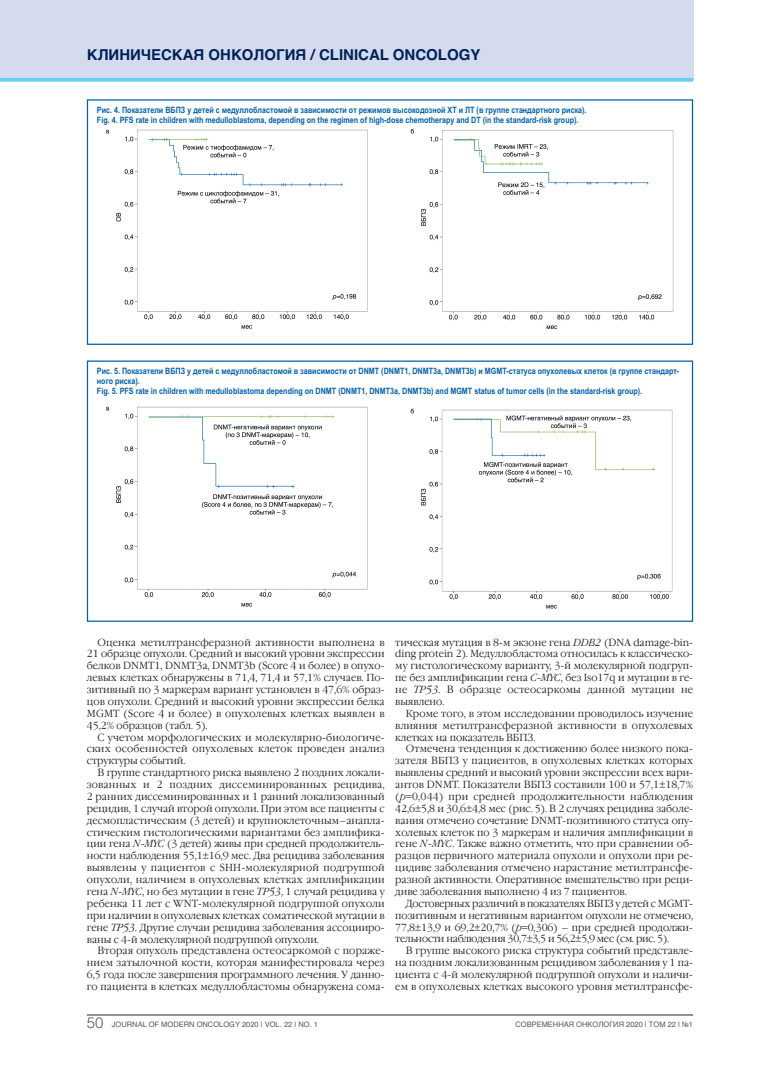
<style>
.page{position:relative;width:780px;height:1088px;background:#fff}
.page>*{position:absolute;margin:0;border:0;box-sizing:border-box;transform-origin:0 0}
.t1{font:700 15px "Helvetica";color:#002158}
.t2{font:300 10.25px/11.9px "Garamond C";letter-spacing:.01em;color:#231f20;text-align:justify;scale:.95 1}
.t3{font:700 8.75px/10px "Arial Narrow";color:#0160ae}
.t4{font:7.5px "Helvetica";color:#57585a}
.s1{font-style:italic}
.s2{font-weight:300;font-size:15px}
</style>
<div class="page">
<div style="left:0;top:0;width:693px;height:79px;background:#d4dbee"></div>
<svg style="left:0;top:78px;width:693px;height:4px;background:#72d1f5"></svg>
<hr style="left:87px;top:1014px;width:606px;height:1px;background:#231f20">
<img style="left:105px;top:129px;width:263px;height:200px">
<div style="left:87px;top:99px;width:606px;height:246px;border:1px solid #0160ae"></div>
<img style="left:410px;top:128px;width:264px;height:202px">
<img style="left:105px;top:406px;width:263px;height:201px">
<div style="left:87px;top:360px;width:606px;height:262px;border:1px solid #0160ae"></div>
<img style="left:410px;top:408px;width:263px;height:201px">
<h1 class="t1" style="left:87px;top:49px;width:395px">КЛИНИЧЕСКАЯ ОНКОЛОГИЯ / CLINICAL ONCOLOGY</h1>
<p class="t3" style="left:97px;top:106px;width:491px">Рис. 4. Показатели ВБПЗ у детей с медуллобластомой в зависимости от режимов высокодозной ХТ и ЛТ (в группе стандартного риска).<br>Fig. 4. PFS rate in children with medulloblastoma, depending on the regimen of high-dose chemotherapy and DT (in the standard-risk group).</p>
<p class="t3" style="left:97px;top:367px;width:583px">Рис. 5. Показатели ВБПЗ у детей с медуллобластомой в зависимости от DNMT (DNMT1, DNMT3a, DNMT3b) и MGMT-статуса опухолевых клеток (в группе стандарт&shy;ного риска).<br>Fig. 5. PFS rate in children with medulloblastoma depending on DNMT (DNMT1, DNMT3a, DNMT3b) and MGMT status of tumor cells (in the standard-risk group).</p>
<p class="t2" style="left:87px;top:637px;width:315px;text-indent:11px">Оценка метилтрансферазной активности выполнена в 21 образце опухоли. Средний и высокий уровни экспрессии белков DNMT1, DNMT3a, DNMT3b (Score 4 и более) в опухо&shy;левых клетках обнаружены в 71,4, 71,4 и 57,1% случаев. По&shy;зитивный по 3 маркерам вариант установлен в 47,6% образ&shy;цов опухоли. Средний и высокий уровни экспрессии белка MGMT (Score 4 и более) в опухолевых клетках выявлен в 45,2% образцов (табл. 5).</p>
<p class="t2" style="left:87px;top:732px;width:315px;text-indent:11px">С учетом морфологических и молекулярно-биологиче&shy;ских особенностей опухолевых клеток проведен анализ структуры событий.</p>
<p class="t2" style="left:87px;top:768px;width:315px;text-indent:11px">В группе стандартного риска выявлено 2 поздних локали&shy;зованных и 2 поздних диссеминированных рецидива, 2 ранних диссеминированных и 1 ранний локализованный рецидив, 1 случай второй опухоли. При этом все пациенты с десмопластическим (3 детей) и крупноклеточным–анапла&shy;стическим гистологическими вариантами без амплифика&shy;ции гена <span class="s1">N-MYC</span> (3 детей) живы при средней продолжитель&shy;ности наблюдения 55,1±16,9 мес. Два рецидива заболевания выявлены у пациентов с SHH-молекулярной подгруппой опухоли, наличием в опухолевых клетках амплификации гена <span class="s1">N-MYC</span>, но без мутации в гене <span class="s1">ТР53</span>, 1 случай рецидива у ребенка 11 лет с WNT-молекулярной подгруппой опухоли при наличии в опухолевых клетках соматической мутации в гене <span class="s1">ТР53</span>. Другие случаи рецидива заболевания ассоцииро&shy;ваны с 4-й молекулярной подгруппой опухоли.</p>
<p class="t2" style="left:87px;top:946px;width:315px;text-indent:11px">Вторая опухоль представлена остеосаркомой с пораже&shy;нием затылочной кости, которая манифестировала через 6,5 года после завершения программного лечения. У данно&shy;го пациента в клетках медуллобластомы обнаружена сома-</p>
<p class="t2" style="left:395px;top:637px;width:315px">тическая мутация в 8-м экзоне гена <span class="s1">DDB2</span> (DNA damage-bin&shy;ding protein 2). Медуллобластома относилась к классическо&shy;му гистологическому варианту, 3-й молекулярной подгруп&shy;пе без амплификации гена <span class="s1">C-MYC</span>, без Iso17q и мутации в ге&shy;не <span class="s1">ТР53</span>. В образце остеосаркомы данной мутации не выявлено.</p>
<p class="t2" style="left:395px;top:708px;width:315px;text-indent:11px">Кроме того, в этом исследовании проводилось изучение влияния метилтрансферазной активности в опухолевых клетках на показатель ВБПЗ.</p>
<p class="t2" style="left:395px;top:744px;width:315px;text-indent:11px">Отмечена тенденция к достижению более низкого пока&shy;зателя ВБПЗ у пациентов, в опухолевых клетках которых выявлены средний и высокий уровни экспрессии всех вари&shy;антов DNMT. Показатели ВБПЗ составили 100 и 57,1±18,7% (<span class="s1">р</span>=0,044) при средней продолжительности наблюдения 42,6±5,8 и 30,6±4,8 мес (рис. 5). В 2 случаях рецидива заболе&shy;вания отмечено сочетание DNMT-позитивного статуса опу&shy;холевых клеток по 3 маркерам и наличия амплификации в гене <span class="s1">N-MYC</span>. Также важно отметить, что при сравнении об&shy;разцов первичного материала опухоли и опухоли при ре&shy;цидиве заболевания отмечено нарастание метилтрансфе&shy;разной активности. Оперативное вмешательство при реци&shy;диве заболевания выполнено 4 из 7 пациентов.</p>
<p class="t2" style="left:395px;top:898px;width:315px;text-indent:11px">Достоверных различий в показателях ВБПЗ у детей с MGMT&shy;позитивным и негативным вариантом опухоли не отмечено, 77,8±13,9 и 69,2±20,7% (<span class="s1">р</span>=0,306) – при средней продолжи&shy;тельности наблюдения 30,7±3,5 и 56,2±5,9 мес (см. рис. 5).</p>
<p class="t2" style="left:395px;top:946px;width:315px;text-indent:11px">В группе высокого риска структура событий представле&shy;на поздним локализованным рецидивом заболевания у 1 па&shy;циента с 4-й молекулярной подгруппой опухоли и наличи&shy;ем в опухолевых клетках высокого уровня метилтрансфе-</p>
<p class="t4" style="left:87px;top:1021px;width:233px"><span class="s2">50</span> JOURNAL OF MODERN ONCOLOGY 2020 | VOL. 22 | NO. 1</p>
<p class="t4" style="left:515px;top:1021px;width:179px">СОВРЕМЕННАЯ ОНКОЛОГИЯ 2020 | ТОМ 22 | №1</p>
</div>
